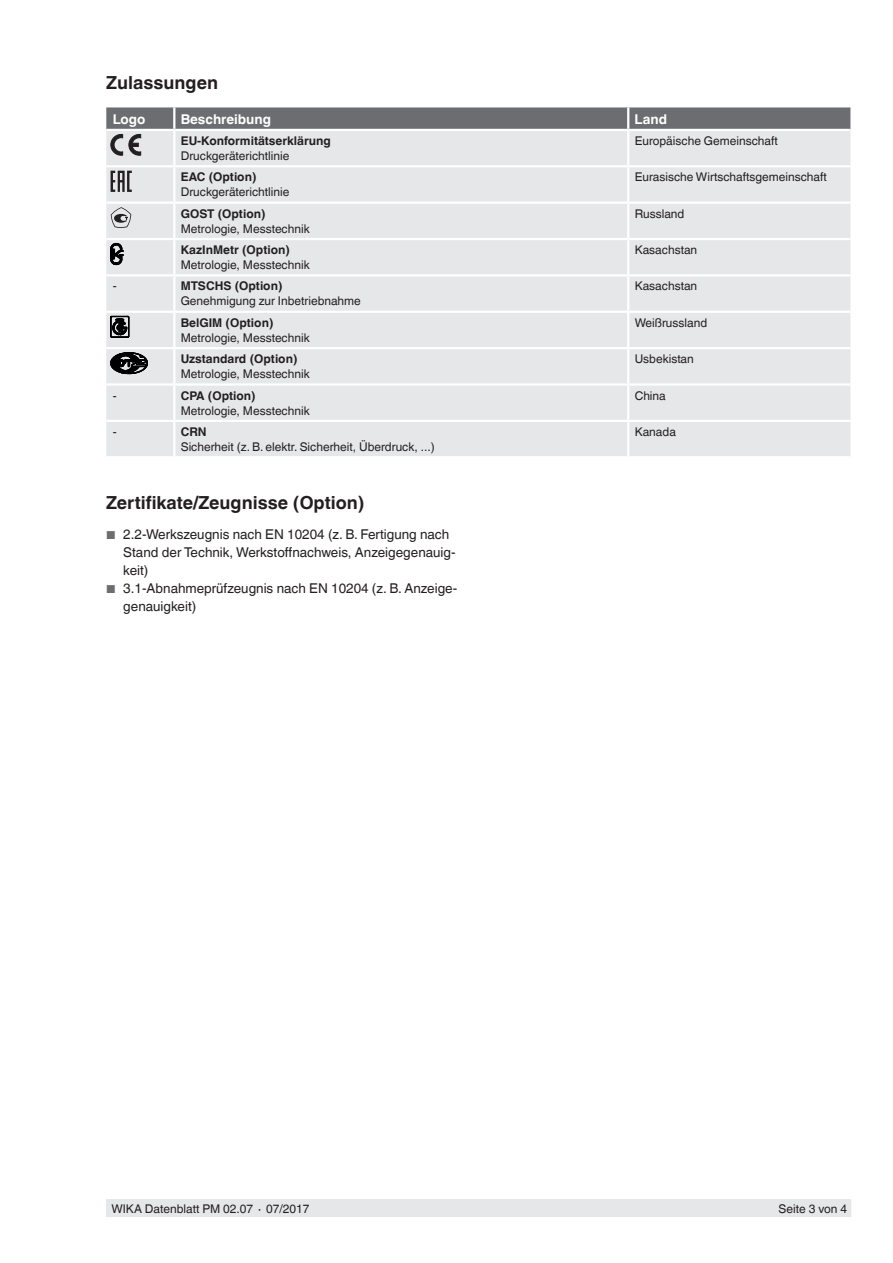
<style>
.page{position:relative;width:893px;height:1263px;background:#fff}
.page>*{position:absolute;margin:0;border:0;box-sizing:border-box;transform-origin:0 0}
.t1{font:700 18px "Helvetica World";color:#231f20}
.t2{font:13.5px/18px "Helvetica World";color:#231f20}
.t3{font:700 13.5px "Helvetica World";color:#fff}
.t4{font:12px "Helvetica World";color:#231f20}
.t5{font:700 12px "Helvetica World";color:#231f20}
.s1{font-size:11.55px;color:#6c6d70}
</style>
<div class="page">
<div style="left:106px;top:1199px;width:744px;height:18px;background:#e6e7e9"></div>
<div style="left:106px;top:155px;width:744px;height:301px;background:#e6e7e9"></div>
<hr style="left:174px;top:165px;width:454px;height:2px;background:#fff">
<hr style="left:174px;top:202px;width:454px;height:2px;background:#fff">
<hr style="left:174px;top:238px;width:454px;height:2px;background:#fff">
<hr style="left:174px;top:383px;width:454px;height:3px;background:#fff">
<hr style="left:174px;top:420px;width:454px;height:2px;background:#fff">
<hr style="left:173px;top:240px;width:2px;height:34px;background:#fff">
<hr style="left:627px;top:240px;width:2px;height:34px;background:#fff">
<hr style="left:173px;top:313px;width:2px;height:34px;background:#fff">
<hr style="left:627px;top:313px;width:2px;height:34px;background:#fff">
<hr style="left:173px;top:386px;width:2px;height:34px;background:#fff">
<hr style="left:627px;top:386px;width:2px;height:34px;background:#fff">
<hr style="left:174px;top:347px;width:454px;height:2px;background:#fff">
<hr style="left:628px;top:347px;width:222px;height:2px;background:#fff">
<hr style="left:106px;top:347px;width:68px;height:2px;background:#fff">
<hr style="left:106px;top:311px;width:68px;height:2px;background:#fff">
<hr style="left:174px;top:311px;width:454px;height:2px;background:#fff">
<hr style="left:628px;top:311px;width:222px;height:2px;background:#fff">
<hr style="left:106px;top:274px;width:68px;height:3px;background:#fff">
<hr style="left:174px;top:274px;width:454px;height:3px;background:#fff">
<hr style="left:173px;top:277px;width:2px;height:34px;background:#fff">
<hr style="left:628px;top:274px;width:222px;height:3px;background:#fff">
<hr style="left:627px;top:277px;width:2px;height:34px;background:#fff">
<hr style="left:173px;top:349px;width:2px;height:34px;background:#fff">
<hr style="left:627px;top:349px;width:2px;height:34px;background:#fff">
<hr style="left:106px;top:165px;width:68px;height:2px;background:#fff">
<hr style="left:106px;top:238px;width:68px;height:2px;background:#fff">
<hr style="left:106px;top:383px;width:68px;height:3px;background:#fff">
<hr style="left:106px;top:420px;width:68px;height:2px;background:#fff">
<hr style="left:628px;top:165px;width:222px;height:2px;background:#fff">
<hr style="left:628px;top:238px;width:222px;height:2px;background:#fff">
<hr style="left:628px;top:383px;width:222px;height:3px;background:#fff">
<hr style="left:628px;top:420px;width:222px;height:2px;background:#fff">
<hr style="left:628px;top:202px;width:222px;height:2px;background:#fff">
<hr style="left:106px;top:202px;width:68px;height:2px;background:#fff">
<hr style="left:627px;top:131px;width:2px;height:34px;background:#fff">
<hr style="left:173px;top:131px;width:2px;height:34px;background:#fff">
<hr style="left:627px;top:167px;width:2px;height:35px;background:#fff">
<hr style="left:627px;top:204px;width:2px;height:34px;background:#fff">
<hr style="left:627px;top:422px;width:2px;height:34px;background:#fff">
<hr style="left:173px;top:167px;width:2px;height:35px;background:#fff">
<hr style="left:173px;top:204px;width:2px;height:34px;background:#fff">
<hr style="left:173px;top:422px;width:2px;height:34px;background:#fff">
<svg style="left:106px;top:107px;width:744px;height:48px;background:#afb0b2"></svg>
<svg style="left:111px;top:171px;width:21px;height:21px"></svg>
<svg style="left:111px;top:207px;width:20px;height:21px"></svg>
<svg style="left:111px;top:243px;width:12px;height:22px"></svg>
<svg style="left:111px;top:316px;width:18px;height:22px"></svg>
<svg style="left:111px;top:352px;width:37px;height:22px"></svg>
<h1 class="t1" style="left:106px;top:73px;width:113px">Zulassungen</h1>
<p class="t3" style="left:113px;top:111px;width:34px">Logo</p>
<p class="t3" style="left:181px;top:111px;width:92px">Beschreibung</p>
<p class="t3" style="left:635px;top:111px;width:34px">Land</p>
<p class="t5" style="left:181px;top:134px;width:152px">EU-Konformitätserklärung</p>
<p class="t4" style="left:181px;top:149px;width:110px">Druckgeräterichtlinie</p>
<p class="t4" style="left:635px;top:134px;width:145px">Europäische Gemeinschaft</p>
<p class="t5" style="left:181px;top:170px;width:77px">EAC (Option)</p>
<p class="t4" style="left:181px;top:185px;width:110px">Druckgeräterichtlinie</p>
<p class="t4" style="left:635px;top:170px;width:194px">Eurasische Wirtschaftsgemeinschaft</p>
<p class="t5" style="left:181px;top:206px;width:86px">GOST (Option)</p>
<p class="t4" style="left:181px;top:221px;width:130px">Metrologie, Messtechnik</p>
<p class="t4" style="left:635px;top:206px;width:51px">Russland</p>
<p class="t5" style="left:181px;top:243px;width:111px">KazInMetr (Option)</p>
<p class="t4" style="left:181px;top:258px;width:130px">Metrologie, Messtechnik</p>
<p class="t4" style="left:635px;top:243px;width:64px">Kasachstan</p>
<p class="t4" style="left:113px;top:279px;width:5px">-</p>
<p class="t5" style="left:181px;top:279px;width:103px">MTSCHS (Option)</p>
<p class="t4" style="left:181px;top:294px;width:182px">Genehmigung zur Inbetriebnahme</p>
<p class="t4" style="left:635px;top:279px;width:64px">Kasachstan</p>
<p class="t5" style="left:181px;top:316px;width:94px">BelGIM (Option)</p>
<p class="t4" style="left:181px;top:331px;width:130px">Metrologie, Messtechnik</p>
<p class="t4" style="left:635px;top:316px;width:74px">Weißrussland</p>
<p class="t5" style="left:181px;top:352px;width:118px">Uzstandard (Option)</p>
<p class="t4" style="left:181px;top:367px;width:130px">Metrologie, Messtechnik</p>
<p class="t4" style="left:635px;top:352px;width:61px">Usbekistan</p>
<p class="t4" style="left:113px;top:388px;width:5px">-</p>
<p class="t5" style="left:181px;top:388px;width:76px">CPA (Option)</p>
<p class="t4" style="left:181px;top:403px;width:130px">Metrologie, Messtechnik</p>
<p class="t4" style="left:635px;top:388px;width:33px">China</p>
<p class="t4" style="left:113px;top:425px;width:5px">-</p>
<p class="t5" style="left:181px;top:425px;width:27px">CRN</p>
<p class="t4" style="left:181px;top:440px;width:255px">Sicherheit (z. B. elektr. Sicherheit, Überdruck, ...)</p>
<p class="t4" style="left:635px;top:425px;width:43px">Kanada</p>
<h1 class="t1" style="left:106px;top:493px;width:260px">Zertifikate/Zeugnisse (Option)</h1>
<p class="t2" style="left:123px;top:526px;width:334px;text-indent:-17px"><span class="s1">■</span> 2.2-Werkszeugnis nach EN 10204 (z. B. Fertigung nach<br>Stand der Technik, Werkstoffnachweis, Anzeigegenauig&shy;keit)</p>
<p class="t2" style="left:123px;top:580px;width:335px;text-indent:-17px"><span class="s1">■</span> 3.1-Abnahmeprüfzeugnis nach EN 10204 (z. B. Anzeige&shy;genauigkeit)</p>
<p class="t4" style="left:111px;top:1202px;width:200px">WIKA Datenblatt PM 02.07 ∙ 07/2017</p>
<p class="t4" style="left:779px;top:1202px;width:70px">Seite 3 von 4</p>
</div>
